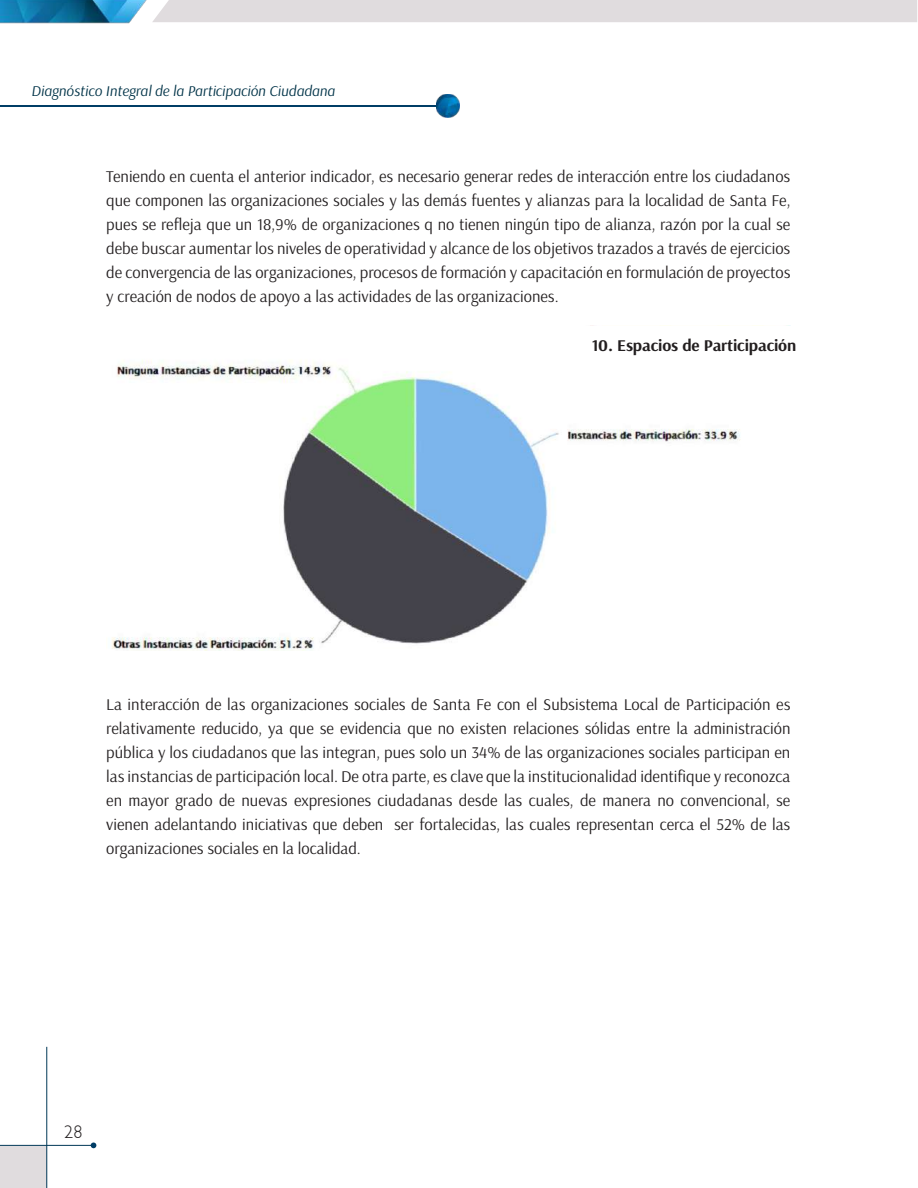
<style>
.page{position:relative;width:918px;height:1188px;background:#fff}
.page>*{position:absolute;margin:0;border:0;box-sizing:border-box;transform-origin:0 0}
.t1{font:300 18px "Humanist 521 BT";color:#231f20}
.t2{font:16.5px/24px "Arsenal";color:#231f20;text-align:justify}
.t3{font:700 16.5px "Arsenal";letter-spacing:-.01em;color:#231f20;scale:1.04 1}
.t4{font:italic 15px "Arsenal";color:#003348}
</style>
<div class="page">
<div style="left:0;top:1146px;width:46px;height:42px;background:#e0dcde"></div>
<hr style="left:0;top:1145px;width:94px;height:1px;background:#003857">
<svg style="left:91px;top:1143px;width:5px;height:5px"></svg>
<hr style="left:46px;top:1047px;width:1px;height:141px;background:#003857">
<hr style="left:0;top:105px;width:437px;height:1px;background:#003d66">
<img style="left:436px;top:94px;width:24px;height:24px">
<img style="left:0;top:0;width:147px;height:24px">
<div style="left:152px;top:0;width:765px;height:22px;background:#e0dcde"></div>
<img style="left:112px;top:360px;width:628px;height:291px">
<div style="left:579px;top:326px;width:239px;height:48px;background:#fff"></div>
<p class="t4" style="left:31px;top:82px;width:305px">Diagnóstico Integral de la Participación Ciudadana</p>
<p class="t2" style="left:106px;top:164px;width:686px">Teniendo en cuenta el anterior indicador, es necesario generar redes de interacción entre los ciudadanos que componen las organizaciones sociales y las demás fuentes y alianzas para la localidad de Santa Fe, pues se refleja que un 18,9% de organizaciones q no tienen ningún tipo de alianza, razón por la cual se debe buscar aumentar los niveles de operatividad y alcance de los objetivos trazados a través de ejercicios de convergencia de las organizaciones, procesos de formación y capacitación en formulación de proyectos y creación de nodos de apoyo a las actividades de las organizaciones.</p>
<p class="t3" style="left:592px;top:336px;width:198px">10. Espacios de Participación</p>
<p class="t2" style="left:106px;top:692px;width:686px">La interacción de las organizaciones sociales de Santa Fe con el Subsistema Local de Participación es relativamente reducido, ya que se evidencia que no existen relaciones sólidas entre la administración pública y los ciudadanos que las integran, pues solo un 34% de las organizaciones sociales participan en las instancias de participación local. De otra parte, es clave que la institucionalidad identifique y reconozca en mayor grado de nuevas expresiones ciudadanas desde las cuales, de manera no convencional, se vienen adelantando iniciativas que deben ser fortalecidas, las cuales representan cerca el 52% de las organizaciones sociales en la localidad.</p>
<p class="t1" style="left:64px;top:1121px;width:20px">28</p>
</div>
